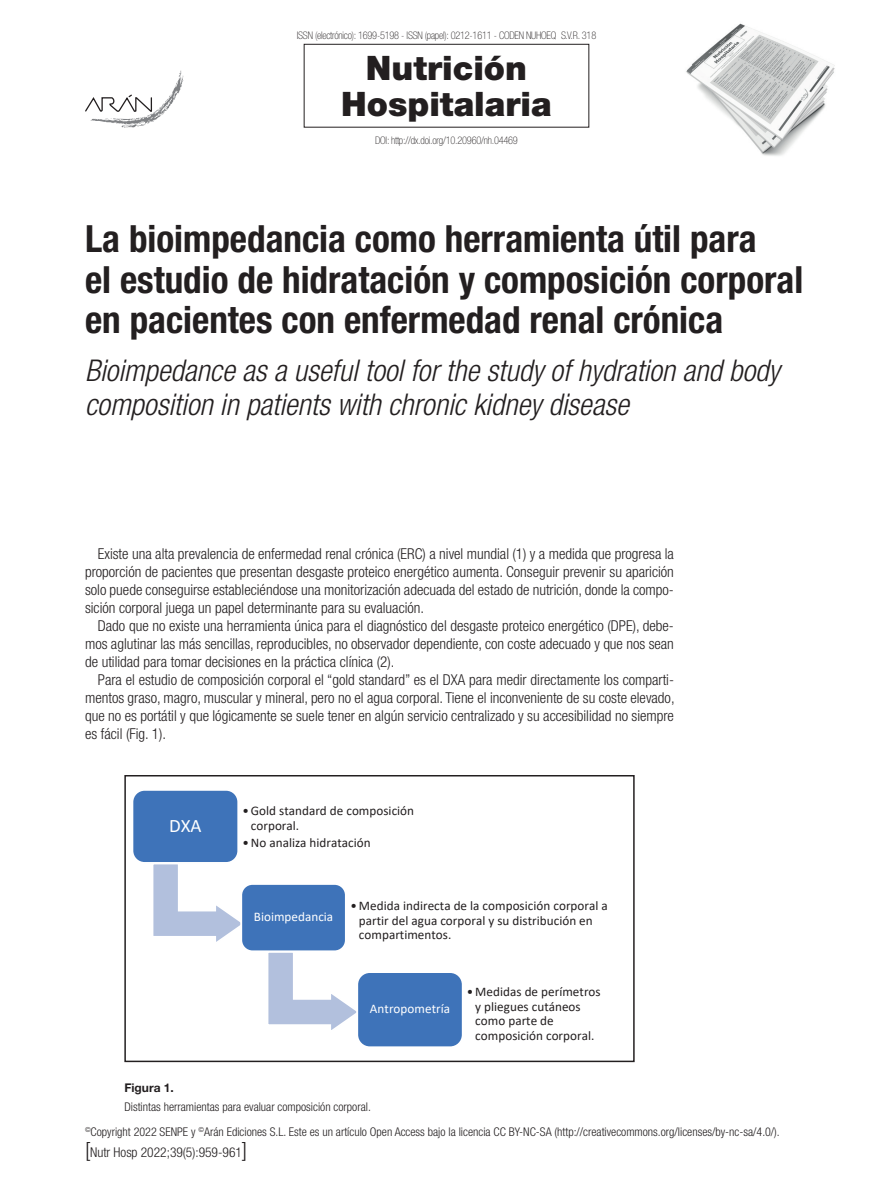
<style>
.page{position:relative;width:893px;height:1191px;background:#fff}
.page>*{position:absolute;margin:0;border:0;box-sizing:border-box;transform-origin:0 0}
.t1{font:700 condensed 37.5px/40.5px "Helvetica Neue LT Std";color:#231f20}
.t2{font:900 33.75px/35.4px "Helvetica Neue LT Std";color:#231f20;text-align:center}
.t3{font:italic 300 condensed 30px/34.5px "Helvetica Neue LT Std";color:#231f20}
.t4{font:19.05px "Calibri";color:#fff}
.t5{font:300 condensed 15px/18px "Helvetica Neue LT Std";color:#231f20;text-align:justify}
.t6{font:300 condensed 13.5px "Helvetica Neue LT Std";color:#231f20}
.t7{font:13.2px/14.5px "Calibri";letter-spacing:.005em;color:#231f20}
.t8{font:13.2px "Calibri";letter-spacing:.005em;color:#fff}
.t9{font:300 condensed 12px "Helvetica Neue LT Std";color:#231f20}
.t10{font:700 12px "Helvetica Neue LT Std";color:#231f20}
.t11{font:100 condensed 10.5px "Helvetica Neue LT Std";letter-spacing:-.02em;color:#231f20}
.s1{font-size:21px}
</style>
<div class="page">
<div style="left:304px;top:44px;width:285px;height:84px;border:1px solid #231f20"></div>
<svg style="left:85px;top:70px;width:99px;height:58px"></svg>
<img style="left:686px;top:23px;width:149px;height:133px">
<svg style="left:153px;top:864px;width:87px;height:78px"></svg>
<div style="left:132px;top:790px;width:106px;height:73px;background:#3e73b9;border-radius:12px"></div>
<div style="left:131px;top:789px;width:108px;height:75px;border:2px solid #fff;border-radius:12px"></div>
<svg style="left:268px;top:952px;width:88px;height:78px"></svg>
<div style="left:241px;top:884px;width:105px;height:67px;background:#3e73b9;border-radius:11px"></div>
<div style="left:240px;top:883px;width:107px;height:69px;border:2px solid #fff;border-radius:11px"></div>
<div style="left:357px;top:972px;width:106px;height:75px;background:#3e73b9;border-radius:13px"></div>
<div style="left:356px;top:971px;width:108px;height:77px;border:2px solid #fff;border-radius:13px"></div>
<div style="left:124px;top:775px;width:511px;height:287px;border:2px solid #231f20"></div>
<p class="t11" style="left:297px;top:29px;width:301px">ISSN (electrónico): 1699-5198 - ISSN (papel): 0212-1611 - CODEN NUHOEQ S.V.R. 318</p>
<h2 class="t2" style="left:341px;top:50px;width:212px">Nutrición<br>Hospitalaria</h2>
<p class="t11" style="left:375px;top:134px;width:144px">DOI: http://dx.doi.org/10.20960/nh.04469</p>
<h1 class="t1" style="left:85px;top:218px;width:720px">La bioimpedancia como herramienta útil para<br>el estudio de hidratación y composición corporal en pacientes con enfermedad renal crónica</h1>
<h3 class="t3" style="left:85px;top:353px;width:696px">Bioimpedance as a useful tool for the study of hydration and body composition in patients with chronic kidney disease</h3>
<p class="t5" style="left:85px;top:545px;width:590px;text-indent:13px">Existe una alta prevalencia de enfermedad renal crónica (ERC) a nivel mundial (1) y a medida que progresa la proporción de pacientes que presentan desgaste proteico energético aumenta. Conseguir prevenir su aparición solo puede conseguirse estableciéndose una monitorización adecuada del estado de nutrición, donde la compo&shy;sición corporal juega un papel determinante para su evaluación.</p>
<p class="t5" style="left:85px;top:617px;width:590px;text-indent:13px">Dado que no existe una herramienta única para el diagnóstico del desgaste proteico energético (DPE), debe&shy;mos aglutinar las más sencillas, reproducibles, no observador dependiente, con coste adecuado y que nos sean de utilidad para tomar decisiones en la práctica clínica (2).</p>
<p class="t5" style="left:85px;top:671px;width:591px;text-indent:13px">Para el estudio de composición corporal el “gold standard” es el DXA para medir directamente los comparti&shy;mentos graso, magro, muscular y mineral, pero no el agua corporal. Tiene el inconveniente de su coste elevado, que no es portátil y que lógicamente se suele tener en algún servicio centralizado y su accesibilidad no siempre es fácil (Fig. 1).</p>
<p class="t4" style="left:169px;top:812px;width:34px">DXA</p>
<p class="t7" style="left:251px;top:803px;width:165px;text-indent:-9px">•Gold standard de composición corporal.</p>
<p class="t7" style="left:242px;top:835px;width:130px">•No analiza hidratación</p>
<p class="t8" style="left:254px;top:907px;width:81px">Bioimpedancia</p>
<p class="t7" style="left:359px;top:898px;width:250px;text-indent:-9px">• Medida indirecta de la composición corporal a partir del agua corporal y su distribución en compartimentos.</p>
<p class="t8" style="left:370px;top:1000px;width:82px">Antropometría</p>
<p class="t7" style="left:475px;top:984px;width:127px;text-indent:-9px">• Medidas de perímetros y pliegues cutáneos como parte de composición corporal.</p>
<p class="t10" style="left:124px;top:1080px;width:51px">Figura 1.</p>
<p class="t9" style="left:124px;top:1100px;width:248px">Distintas herramientas para evaluar composición corporal.</p>
<p class="t9" style="left:85px;top:1124px;width:696px"><sup>©</sup>Copyright 2022 SENPE y <sup>©</sup>Arán Ediciones S.L. Este es un artículo Open Access bajo la licencia CC BY-NC-SA (http://creativecommons.org/licenses/by-nc-sa/4.0/).</p>
<p class="t6" style="left:85px;top:1144px;width:164px"><span class="s1">[</span>Nutr Hosp 2022;39(5):959-961<span class="s1">]</span></p>
</div>
